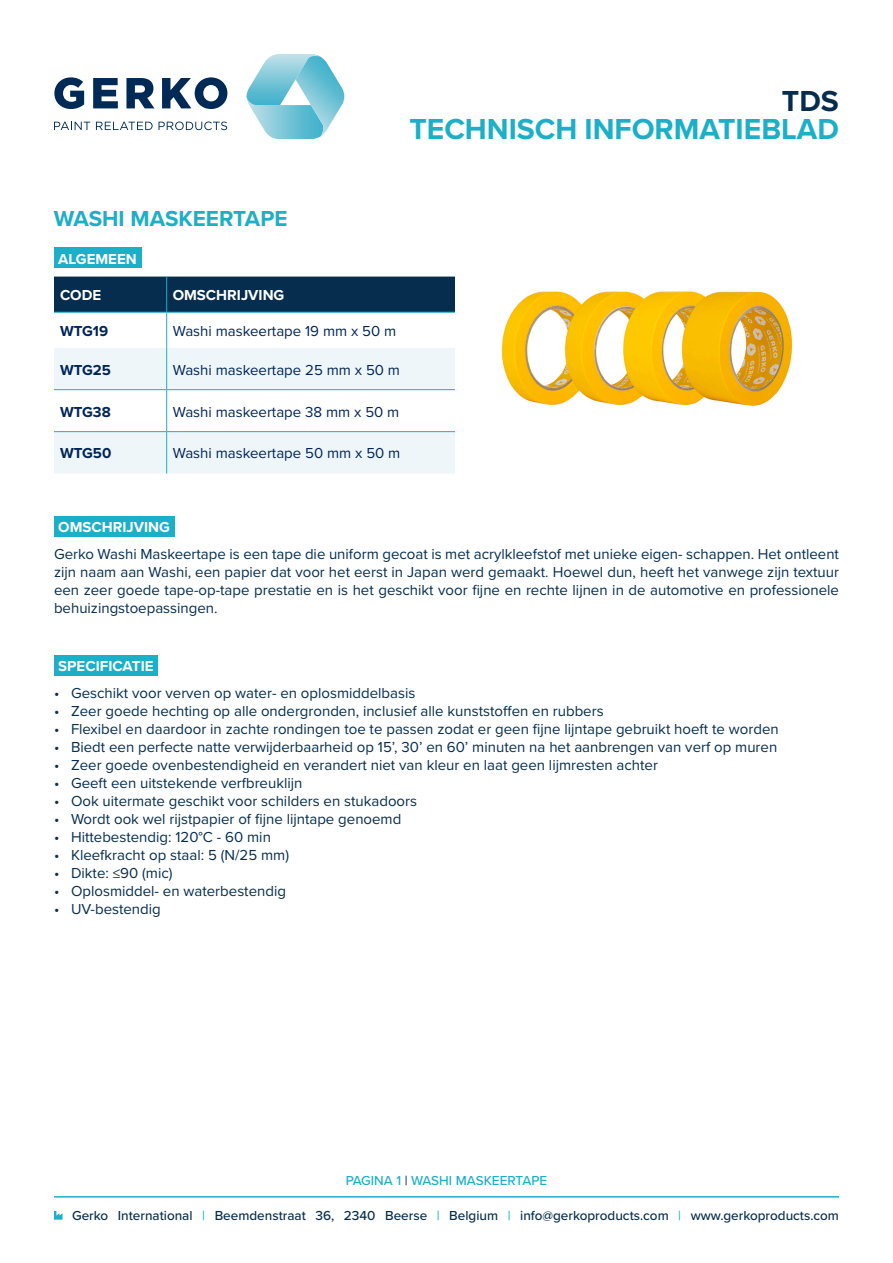
<style>
.page{position:relative;width:893px;height:1263px;background:#fff}
.page>*{position:absolute;margin:0;border:0;box-sizing:border-box;transform-origin:0 0}
.t1{font:700 30px "Proxima Nova";color:#1bafc8}
.t2{font:700 30px "Proxima Nova";color:#062d4d}
.t3{font:700 22.5px "Proxima Nova";color:#1bafc8}
.Alineastijl{font:15px/18px "Proxima Nova";color:#062d4d;text-align:justify}
.t4{font:15px "Proxima Nova";color:#012556}
.t5{font:700 15px "Proxima Nova";color:#fff}
.t6{font:700 15px "Proxima Nova";color:#012556}
.t7{font:500 13.5px "Proxima Nova";color:#062d4d}
.t8{font:500 13.5px "Proxima Nova";color:#1bafc8}
.s1{color:#062d4d}
.s2{color:#1bafc8}
</style>
<div class="page">
<div style="left:54px;top:247px;width:87px;height:21px;background:#1bafc8"></div>
<div style="left:54px;top:516px;width:121px;height:20px;background:#1bafc8"></div>
<div style="left:54px;top:655px;width:104px;height:21px;background:#1bafc8"></div>
<div style="left:54px;top:277px;width:401px;height:35px;background:#062d4d"></div>
<svg style="left:54px;top:348px;width:401px;height:125px;fill:#eff6fa"></svg>
<hr style="left:166px;top:277px;width:1px;height:35px;background:#1bafc8">
<hr style="left:54px;top:312px;width:113px;height:1px;background:#1bafc8">
<hr style="left:167px;top:312px;width:667px;height:1px;background:#1bafc8">
<hr style="left:166px;top:313px;width:1px;height:35px;background:#1bafc8">
<hr style="left:166px;top:348px;width:1px;height:41px;background:#1bafc8">
<hr style="left:166px;top:432px;width:1px;height:41px;background:#1bafc8">
<hr style="left:54px;top:389px;width:113px;height:1px;background:#1bafc8">
<hr style="left:167px;top:389px;width:667px;height:1px;background:#1bafc8">
<hr style="left:166px;top:390px;width:1px;height:41px;background:#1bafc8">
<hr style="left:54px;top:431px;width:113px;height:1px;background:#1bafc8">
<hr style="left:167px;top:431px;width:667px;height:1px;background:#1bafc8">
<svg style="left:54px;top:122px;width:36px;height:8px"></svg>
<svg style="left:96px;top:122px;width:57px;height:8px"></svg>
<svg style="left:159px;top:122px;width:68px;height:8px"></svg>
<svg style="left:54px;top:77px;width:30px;height:32px"></svg>
<svg style="left:93px;top:78px;width:25px;height:30px"></svg>
<svg style="left:126px;top:78px;width:28px;height:30px"></svg>
<svg style="left:162px;top:77px;width:65px;height:32px"></svg>
<svg style="left:246px;top:54px;width:98px;height:85px"></svg>
<svg style="left:54px;top:1211px;width:8px;height:8px"></svg>
<hr style="left:54px;top:1196px;width:785px;height:1px;background:#1bafc8">
<img style="left:456px;top:291px;width:378px;height:141px">
<p class="t2" style="left:782px;top:78px;width:58px">TDS</p>
<p class="t1" style="left:409px;top:107px;width:431px">TECHNISCH INFORMATIEBLAD</p>
<p class="t3" style="left:54px;top:202px;width:235px">WASHI MASKEERTAPE</p>
<p class="t5" style="left:58px;top:247px;width:80px">ALGEMEEN</p>
<p class="t5" style="left:60px;top:284px;width:43px">CODE</p>
<p class="t5" style="left:173px;top:284px;width:113px">OMSCHRIJVING</p>
<p class="t6" style="left:60px;top:320px;width:50px">WTG19</p>
<p class="t4" style="left:173px;top:320px;width:225px">Washi maskeertape 19 mm x 50 m</p>
<p class="t6" style="left:60px;top:358px;width:53px">WTG25</p>
<p class="t4" style="left:173px;top:358px;width:229px">Washi maskeertape 25 mm x 50 m</p>
<p class="t6" style="left:60px;top:400px;width:52px">WTG38</p>
<p class="t4" style="left:173px;top:400px;width:228px">Washi maskeertape 38 mm x 50 m</p>
<p class="t6" style="left:60px;top:442px;width:53px">WTG50</p>
<p class="t4" style="left:173px;top:442px;width:229px">Washi maskeertape 50 mm x 50 m</p>
<p class="t5" style="left:58px;top:516px;width:113px">OMSCHRIJVING</p>
<p class="Alineastijl" style="left:54px;top:544px;width:786px">Gerko Washi Maskeertape is een tape die uniform gecoat is met acrylkleefstof met unieke eigen- schappen. Het ontleent zijn naam aan Washi, een papier dat voor het eerst in Japan werd gemaakt. Hoewel dun, heeft het vanwege zijn textuur een zeer goede tape-op-tape prestatie en is het geschikt voor fijne en rechte lijnen in de automotive en professionele behuizingstoepassingen.</p>
<p class="t5" style="left:58px;top:655px;width:97px">SPECIFICATIE</p>
<p class="Alineastijl" style="left:54px;top:683px;width:363px">• Geschikt voor verven op water- en oplosmiddelbasis</p>
<p class="Alineastijl" style="left:54px;top:701px;width:551px">• Zeer goede hechting op alle ondergronden, inclusief alle kunststoffen en rubbers</p>
<p class="Alineastijl" style="left:54px;top:719px;width:726px">• Flexibel en daardoor in zachte rondingen toe te passen zodat er geen fijne lijntape gebruikt hoeft te worden</p>
<p class="Alineastijl" style="left:54px;top:737px;width:725px">• Biedt een perfecte natte verwijderbaarheid op 15’, 30’ en 60’ minuten na het aanbrengen van verf op muren</p>
<p class="Alineastijl" style="left:54px;top:755px;width:605px">• Zeer goede ovenbestendigheid en verandert niet van kleur en laat geen lijmresten achter</p>
<p class="Alineastijl" style="left:54px;top:773px;width:250px">• Geeft een uitstekende verfbreuklijn</p>
<p class="Alineastijl" style="left:54px;top:791px;width:365px">• Ook uitermate geschikt voor schilders en stukadoors</p>
<p class="Alineastijl" style="left:54px;top:809px;width:349px">• Wordt ook wel rijstpapier of fijne lijntape genoemd</p>
<p class="Alineastijl" style="left:54px;top:827px;width:218px">• Hittebestendig: 120°C - 60 min</p>
<p class="Alineastijl" style="left:54px;top:845px;width:237px">• Kleefkracht op staal: 5 (N/25 mm)</p>
<p class="Alineastijl" style="left:54px;top:863px;width:120px">• Dikte: ≤90 (mic)</p>
<p class="Alineastijl" style="left:54px;top:881px;width:234px">• Oplosmiddel- en waterbestendig</p>
<p class="Alineastijl" style="left:54px;top:899px;width:108px">• UV-bestendig</p>
<p class="t8" style="left:346px;top:1170px;width:203px">PAGINA 1 <span class="s1">|</span> WASHI MASKEERTAPE</p>
<p class="t7" style="left:72px;top:1205px;width:768px">Gerko International <span class="s2">|</span> Beemdenstraat 36, 2340 Beerse <span class="s2">|</span> Belgium <span class="s2">|</span> info@gerkoproducts.com <span class="s2">|</span> www.gerkoproducts.com</p>
</div>
